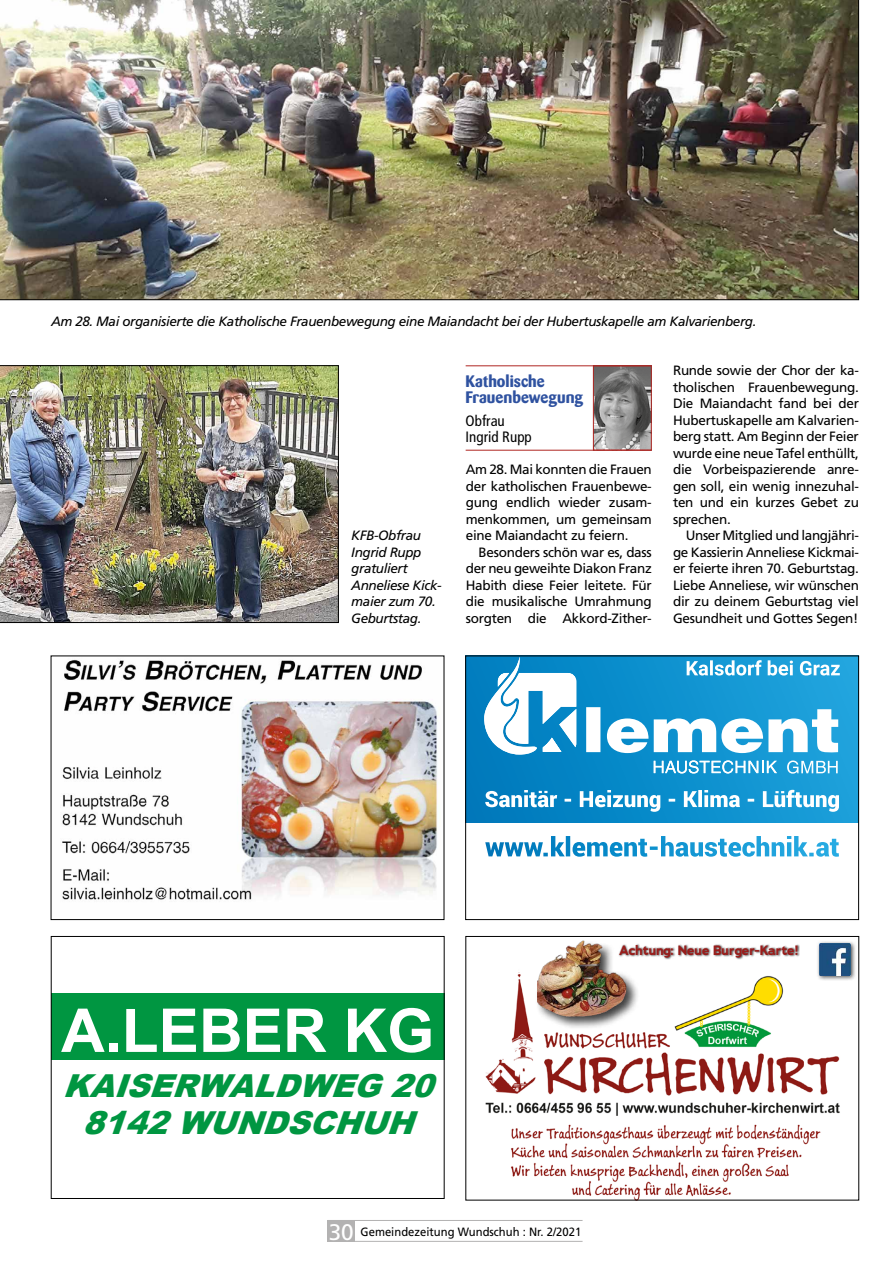
<style>
.page{position:relative;width:893px;height:1263px;background:#fff}
.page>*{position:absolute;margin:0;border:0;box-sizing:border-box;transform-origin:0 0}
.t1{font:700 60.45px "Arial";color:#fff}
.t2{font:italic 900 31.65px/36.9px "Arial";color:#009641;text-align:center}
.t3{font:700 16.5px/16.5px "Barmeno";color:#2f52a0}
.t4{font:condensed 15px/16.5px "Frutiger LT Std";color:#000}
.t5{font:13.5px/16.5px "Frutiger LT Std";letter-spacing:-.02em;color:#000;text-align:justify}
.t6{font:italic 13.5px/16.5px "Frutiger LT Std";letter-spacing:-.03em;color:#000}
.t7{font:700 13.5px "Adrianna";letter-spacing:-.03em;color:#9a1c1a}
.t8{font:12px "Frutiger LT Std";color:#000;scale:.94 1}
.s1{font-size:22.5px;color:#fff}
</style>
<div class="page">
<div style="left:327px;top:1220px;width:28px;height:22px;background:#b3b2b2"></div>
<hr style="left:327px;top:1220px;width:256px;height:1px;background:#b3b2b2">
<hr style="left:327px;top:1241px;width:256px;height:1px;background:#b3b2b2">
<img style="left:485px;top:972px;width:355px;height:226px">
<div style="left:466px;top:936px;width:393px;height:264px;border:1px solid #000"></div>
<div style="left:535px;top:939px;width:105px;height:91px;background:#000;opacity:.75"></div>
<img style="left:537px;top:940px;width:91px;height:78px">
<div style="left:618px;top:943px;width:182px;height:16px;background:#000;opacity:.75"></div>
<div style="left:51px;top:994px;width:393px;height:66px;background:#009641"></div>
<div style="left:51px;top:936px;width:393px;height:263px;border:1px solid #000"></div>
<div style="left:816px;top:941px;width:40px;height:40px;background:#000;opacity:.75"></div>
<img style="left:819px;top:944px;width:31px;height:31px">
<img style="left:62px;top:660px;width:377px;height:240px">
<div style="left:51px;top:656px;width:393px;height:264px;border:1px solid #000"></div>
<div style="left:466px;top:656px;width:393px;height:167px;background:linear-gradient(to right,#0079bb,#1fa4de)"></div>
<svg style="left:485px;top:790px;width:354px;height:22px"></svg>
<svg style="left:551px;top:836px;width:288px;height:21px"></svg>
<svg style="left:687px;top:660px;width:153px;height:15px"></svg>
<svg style="left:654px;top:760px;width:123px;height:13px"></svg>
<svg style="left:586px;top:707px;width:252px;height:46px"></svg>
<svg style="left:484px;top:658px;width:92px;height:96px"></svg>
<svg style="left:787px;top:760px;width:51px;height:14px"></svg>
<div style="left:465px;top:656px;width:394px;height:264px;border:1px solid #000"></div>
<img style="left:0;top:365px;width:339px;height:258px">
<img style="left:0;top:0;width:859px;height:300px">
<img style="left:595px;top:367px;width:55px;height:81px">
<div style="left:593px;top:365px;width:59px;height:85px;border:1px solid #af2622"></div>
<hr style="left:466px;top:365px;width:186px;height:1px;background:#af2622">
<hr style="left:466px;top:450px;width:186px;height:1px;background:#af2622">
<p class="t6" style="left:51px;top:313px;width:707px">Am 28. Mai organisierte die Katholische Frauenbewegung eine Maiandacht bei der Hubertuskapelle am Kalvarienberg.</p>
<p class="t6" style="left:351px;top:527px;width:92px">KFB-Obfrau<br>Ingrid Rupp gratuliert<br>Anneliese Kick&shy;maier zum 70.<br>Geburtstag.</p>
<p class="t3" style="left:466px;top:373px;width:119px">Katholische<br>Frauenbewegung</p>
<p class="t4" style="left:466px;top:412px;width:68px">Obfrau<br>Ingrid Rupp</p>
<p class="t5" style="left:466px;top:461px;width:187px">Am 28. Mai konnten die Frauen der katholischen Frauenbewe&shy;gung endlich wieder zusam&shy;menkommen, um gemeinsam eine Maiandacht zu feiern.</p>
<p class="t5" style="left:466px;top:544px;width:187px;text-indent:13px">Besonders schön war es, dass der neu geweihte Diakon Franz Habith diese Feier leitete. Für die musikalische Umrahmung sorgten die Akkord-Zither-</p>
<p class="t5" style="left:673px;top:362px;width:187px">Runde sowie der Chor der ka&shy;tholischen Frauenbewegung.<br>Die Maiandacht fand bei der Hubertuskapelle am Kalvarien&shy;berg statt. Am Beginn der Feier wurde eine neue Tafel enthüllt, die Vorbeispazierende anre&shy;gen soll, ein wenig innezuhal&shy;ten und ein kurzes Gebet zu sprechen.</p>
<p class="t5" style="left:673px;top:527px;width:188px;text-indent:13px">Unser Mitglied und langjähri&shy;ge Kassierin Anneliese Kickmai&shy;er feierte ihren 70. Geburtstag.<br>Liebe Anneliese, wir wünschen dir zu deinem Geburtstag viel Gesundheit und Gottes Segen!</p>
<h1 class="t1" style="left:61px;top:991px;width:375px">A.LEBER KG</h1>
<h2 class="t2" style="left:63px;top:1067px;width:386px">KAISERWALDWEG20<br>8142WUNDSCHUH</h2>
<p class="t7" style="left:619px;top:941px;width:181px">Achtung: Neue Burger-Karte!</p>
<p class="t8" style="left:329px;top:1224px;width:270px"><span class="s1">30</span> Gemeindezeitung Wundschuh : Nr. 2/2021</p>
</div>
